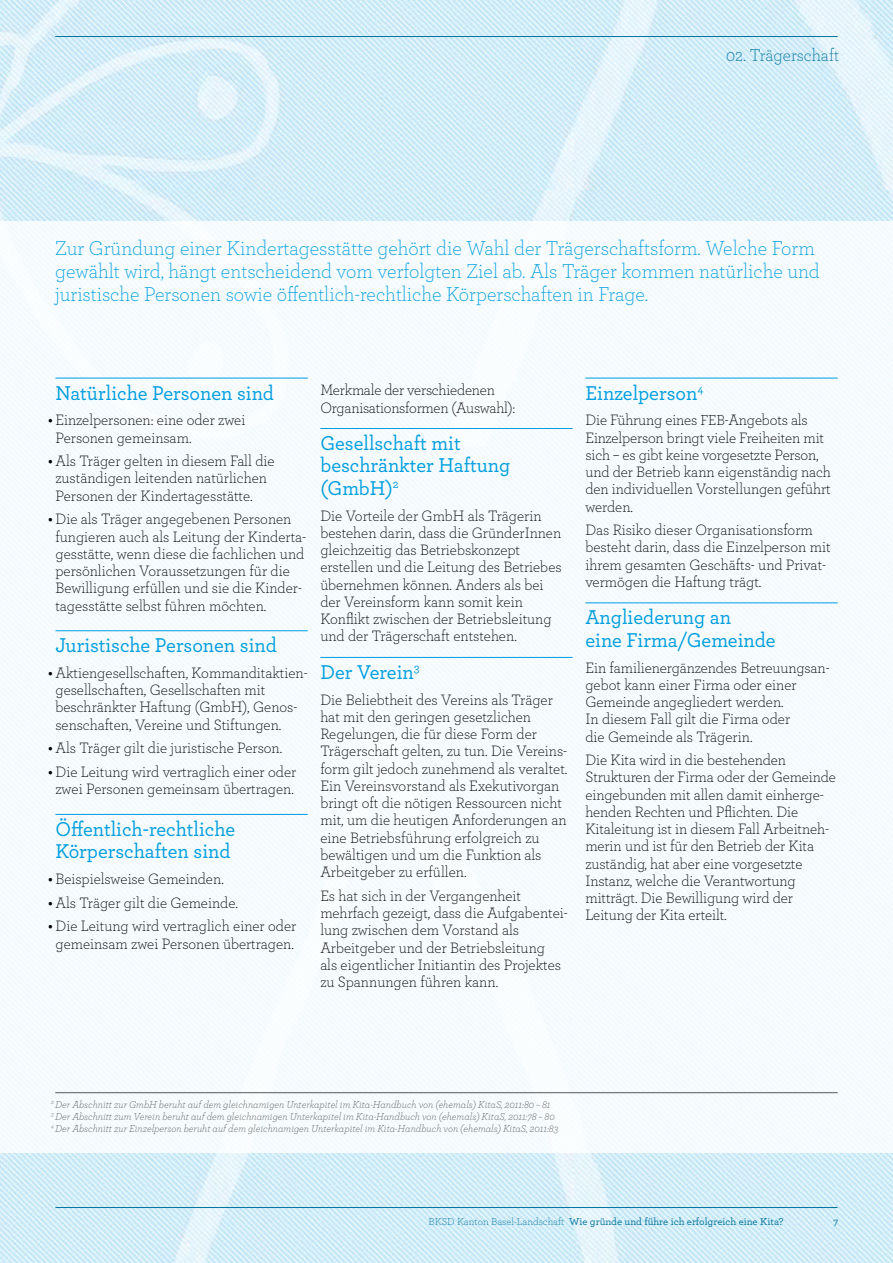
<style>
.page{position:relative;width:893px;height:1263px;background:#fff}
.page>*{position:absolute;margin:0;border:0;box-sizing:border-box;transform-origin:0 0}
.t1{font:300 21px/23.2px "Archer";color:#009ee0;scale:.96 1}
.t2{font:500 21px/22.5px "Archer";color:#009ee0;scale:.96 1}
.t3{font:300 18px "Archer";color:#00749d;scale:.96 1}
.t4{font:300 15.75px/17.2px "Archer";color:#000;scale:.96 1}
.t5{font:italic 300 10.5px/12px "Archer";color:#58585a;scale:.96 1}
.t6{font:500 10.5px "Archer";color:#00749d}
.s1{font-weight:600}
.s2{font-size:15px}
.s3{font-weight:300}
</style>
<div class="page">
<img style="left:0;top:0;width:893px;height:1263px">
<div style="left:0;top:221px;width:893px;height:931px;background:#f5fbfd"></div>
<hr style="left:320px;top:428px;width:253px;height:1px;background:#009ee0">
<hr style="left:320px;top:657px;width:253px;height:1px;background:#009ee0">
<hr style="left:55px;top:378px;width:253px;height:1px;background:#009ee0">
<hr style="left:55px;top:630px;width:253px;height:1px;background:#009ee0">
<hr style="left:55px;top:814px;width:253px;height:1px;background:#009ee0">
<hr style="left:585px;top:378px;width:253px;height:1px;background:#009ee0">
<hr style="left:585px;top:603px;width:253px;height:1px;background:#009ee0">
<hr style="left:55px;top:1092px;width:783px;height:1px;background:#58585a">
<hr style="left:55px;top:1207px;width:782px;height:1px;background:#00749d">
<hr style="left:55px;top:36px;width:783px;height:1px;background:#00749d">
<p class="t3" style="left:726px;top:43px;width:119px">02. Trägerschaft</p>
<p class="t1" style="left:55px;top:235px;width:798px">Zur Gründung einer Kindertagesstätte gehört die Wahl der Trägerschaftsform. Welche Form gewählt wird, hängt entscheidend vom verfolgten Ziel ab. Als Träger kommen natürliche und juristische Personen sowie öffentlich-rechtliche Körperschaften in Frage.</p>
<h1 class="t2" style="left:55px;top:380px;width:229px">Natürliche Personen sind</h1>
<p class="t4" style="left:55px;top:411px;width:199px;text-indent:-7px"><span class="s1">•</span> Einzelpersonen: eine oder zwei<br>Personen gemeinsam.</p>
<p class="t4" style="left:55px;top:452px;width:230px;text-indent:-7px"><span class="s1">•</span> Als Träger gelten in diesem Fall die zuständigen leitenden natürlichen<br>Personen der Kindertagesstätte.</p>
<p class="t4" style="left:55px;top:510px;width:263px;text-indent:-7px"><span class="s1">•</span> Die als Träger angegebenen Personen fungieren auch als Leitung der Kinderta&shy;gesstätte, wenn diese die fachlichen und persönlichen Voraussetzungen für die Bewilligung erfüllen und sie die Kinder&shy;tagesstätte selbst führen möchten.</p>
<h1 class="t2" style="left:55px;top:633px;width:232px">Juristische Personen sind</h1>
<p class="t4" style="left:55px;top:663px;width:264px;text-indent:-7px"><span class="s1">•</span> Aktiengesellschaften, Kommanditaktien&shy;gesellschaften, Gesellschaften mit beschränkter Haftung (GmbH), Genos&shy;senschaften, Vereine und Stiftungen.</p>
<p class="t4" style="left:48px;top:739px;width:246px"><span class="s1">•</span> Als Träger gilt die juristische Person.</p>
<p class="t4" style="left:48px;top:762px;width:260px;text-align:center"><span class="s1">•</span> Die Leitung wird vertraglich einer oder zwei Personen gemeinsam übertragen.</p>
<h1 class="t2" style="left:55px;top:816px;width:189px">Öffentlich-rechtliche<br>Körperschaften sind</h1>
<p class="t4" style="left:48px;top:870px;width:185px"><span class="s1">•</span> Beispielsweise Gemeinden.</p>
<p class="t4" style="left:48px;top:893px;width:199px"><span class="s1">•</span> Als Träger gilt die Gemeinde.</p>
<p class="t4" style="left:48px;top:917px;width:260px;text-align:center"><span class="s1">•</span> Die Leitung wird vertraglich einer oder gemeinsam zwei Personen übertragen.</p>
<p class="t4" style="left:320px;top:381px;width:205px">Merkmale der verschiedenen<br>Organisationsformen (Auswahl):</p>
<h1 class="t2" style="left:320px;top:431px;width:199px">Gesellschaft mit beschränkter Haftung (GmbH)<sup>2</sup></h1>
<p class="t4" style="left:320px;top:506px;width:253px">Die Vorteile der GmbH als Trägerin bestehen darin, dass die GründerInnen gleichzeitig das Betriebskonzept erstellen und die Leitung des Betriebes übernehmen können. Anders als bei der Vereinsform kann somit kein Konflikt zwischen der Betriebsleitung und der Trägerschaft entstehen.</p>
<h1 class="t2" style="left:320px;top:659px;width:105px">Der Verein<sup>3</sup></h1>
<p class="t4" style="left:320px;top:690px;width:259px">Die Beliebtheit des Vereins als Träger hat mit den geringen gesetzlichen Regelungen, die für diese Form der Trägerschaft gelten, zu tun. Die Vereins&shy;form gilt jedoch zunehmend als veraltet.<br>Ein Vereinsvorstand als Exekutivorgan bringt oft die nötigen Ressourcen nicht mit, um die heutigen Anforderungen an eine Betriebsführung erfolgreich zu bewältigen und um die Funktion als Arbeitgeber zu erfüllen.</p>
<p class="t4" style="left:320px;top:886px;width:259px">Es hat sich in der Vergangenheit mehrfach gezeigt, dass die Aufgabentei&shy;lung zwischen dem Vorstand als Arbeitgeber und der Betriebsleitung<br>als eigentlicher Initiantin des Projektes zu Spannungen führen kann.</p>
<h1 class="t2" style="left:585px;top:380px;width:124px">Einzelperson<sup>4</sup></h1>
<p class="t4" style="left:585px;top:411px;width:257px">Die Führung eines <span class="s2">FEB</span>-Angebots als Einzelperson bringt viele Freiheiten mit sich – es gibt keine vorgesetzte Person, und der Betrieb kann eigenständig nach den individuellen Vorstellungen geführt werden.</p>
<p class="t4" style="left:585px;top:521px;width:257px">Das Risiko dieser Organisationsform besteht darin, dass die Einzelperson mit ihrem gesamten Geschäfts- und Privat&shy;vermögen die Haftung trägt.</p>
<h1 class="t2" style="left:585px;top:605px;width:200px">Angliederung an<br>eine Firma/Gemeinde</h1>
<p class="t4" style="left:585px;top:658px;width:256px">Ein familienergänzendes Betreuungsan&shy;gebot kann einer Firma oder einer Gemeinde angegliedert werden.<br>In diesem Fall gilt die Firma oder<br>die Gemeinde als Trägerin.</p>
<p class="t4" style="left:585px;top:751px;width:263px">Die Kita wird in die bestehenden Strukturen der Firma oder der Gemeinde eingebunden mit allen damit einherge&shy;henden Rechten und Pflichten. Die Kitaleitung ist in diesem Fall Arbeitneh&shy;merin und ist für den Betrieb der Kita zuständig, hat aber eine vorgesetzte Instanz, welche die Verantwortung mitträgt. Die Bewilligung wird der Leitung der Kita erteilt.</p>
<p class="t5" style="left:51px;top:1097px;width:530px"><sup>2</sup> Der Abschnitt zur GmbH beruht auf dem gleichnamigen Unterkapitel im Kita-Handbuch von (ehemals) KitaS, 2011:80 – 81<br><sup>3</sup> Der Abschnitt zum Verein beruht auf dem gleichnamigen Unterkapitel im Kita-Handbuch von (ehemals) KitaS, 2011:78 – 80<br><sup>4</sup> Der Abschnitt zur Einzelperson beruht auf dem gleichnamigen Unterkapitel im Kita-Handbuch von (ehemals) KitaS, 2011:83</p>
<p class="t6" style="left:429px;top:1213px;width:356px"><span class="s3">BKSD Kanton Basel-Landschaft</span> Wie gründe und führe ich erfolgreich eine Kita?</p>
<p class="t6" style="left:834px;top:1213px;width:6px">7</p>
</div>
